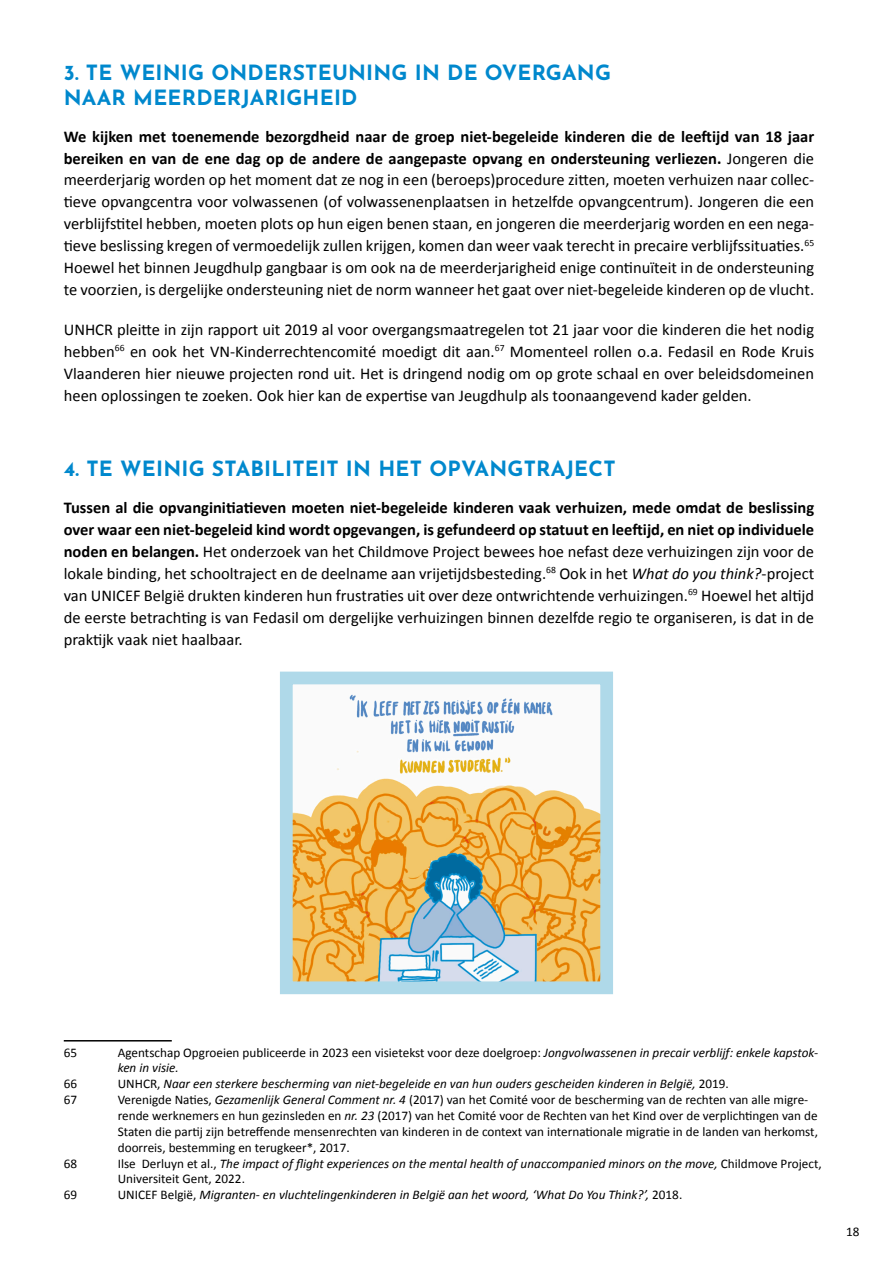
<style>
.page{position:relative;width:893px;height:1263px;background:#fff}
.page>*{position:absolute;margin:0;border:0;box-sizing:border-box;transform-origin:0 0}
.Tussenkop_2{font:700 21px/25.2px "Josefin Sans";letter-spacing:.01em;color:#0088cd}
.Paragraaf{font:16.5px/21.9px "Calibri";color:#000;text-align:justify}
.Voetnoten{font:13.2px/15.9px "Calibri";color:#000}
.Voetnoten-2{font:italic 13.2px/15.9px "Calibri";color:#000}
.s1{font-weight:700}
.s2{font-style:italic}
.s3{font-style:normal}
</style>
<div class="page">
<hr style="left:64px;top:1040px;width:108px;height:1px;background:#000">
<img style="left:294px;top:694px;width:305px;height:286px">
<div style="left:280px;top:672px;width:333px;height:322px;border:13px solid #afd9e9"></div>
<p class="Tussenkop_2" style="left:64px;top:56px;width:549px">3. TE WEINIG ONDERSTEUNING IN DE OVERGANG<br>NAAR MEERDERJARIGHEID</p>
<p class="Paragraaf" style="left:64px;top:125px;width:752px"><span class="s1">We kijken met toenemende bezorgdheid naar de groep niet-begeleide kinderen die de leeftijd van 18 jaar bereiken en van de ene dag op de andere de aangepaste opvang en ondersteuning verliezen.</span> Jongeren die meerderjarig worden op het moment dat ze nog in een (beroeps)procedure zitten, moeten verhuizen naar collec&shy;tieve opvangcentra voor volwassenen (of volwassenenplaatsen in hetzelfde opvangcentrum). Jongeren die een verblijfstitel hebben, moeten plots op hun eigen benen staan, en jongeren die meerderjarig worden en een nega&shy;tieve beslissing kregen of vermoedelijk zullen krijgen, komen dan weer vaak terecht in precaire verblijfssituaties.<sup>65<br></sup>Hoewel het binnen Jeugdhulp gangbaar is om ook na de meerderjarigheid enige continuïteit in de ondersteuning te voorzien, is dergelijke ondersteuning niet de norm wanneer het gaat over niet-begeleide kinderen op de vlucht.</p>
<p class="Paragraaf" style="left:64px;top:318px;width:752px">UNHCR pleitte in zijn rapport uit 2019 al voor overgangsmaatregelen tot 21 jaar voor die kinderen die het nodig hebben<sup>66</sup> en ook het VN-Kinderrechtencomité moedigt dit aan.<sup>67</sup> Momenteel rollen o.a. Fedasil en Rode Kruis Vlaanderen hier nieuwe projecten rond uit. Het is dringend nodig om op grote schaal en over beleidsdomeinen heen oplossingen te zoeken. Ook hier kan de expertise van Jeugdhulp als toonaangevend kader gelden.</p>
<p class="Tussenkop_2" style="left:64px;top:453px;width:553px">4. TE WEINIG STABILITEIT IN HET OPVANGTRAJECT</p>
<p class="Paragraaf" style="left:64px;top:496px;width:752px"><span class="s1">Tussen al die opvanginitiatieven moeten niet-begeleide kinderen vaak verhuizen, mede omdat de beslissing over waar een niet-begeleid kind wordt opgevangen, is gefundeerd op statuut en leeftijd, en niet op individuele noden en belangen.</span> Het onderzoek van het Childmove Project bewees hoe nefast deze verhuizingen zijn voor de lokale binding, het schooltraject en de deelname aan vrijetijdsbesteding.<sup>68</sup> Ook in het <span class="s2">What do you think?</span>-project van UNICEF België drukten kinderen hun frustraties uit over deze ontwrichtende verhuizingen.<sup>69</sup> Hoewel het altijd de eerste betrachting is van Fedasil om dergelijke verhuizingen binnen dezelfde regio te organiseren, is dat in de praktijk vaak niet haalbaar.</p>
<p class="Voetnoten" style="left:64px;top:1044px;width:15px">65</p>
<p class="Voetnoten" style="left:118px;top:1044px;width:702px">Agentschap Opgroeien publiceerde in 2023 een visietekst voor deze doelgroep: <span class="s2">Jongvolwassenen in precair verblijf: enkele kapstok&shy;ken in visie.</span></p>
<p class="Voetnoten" style="left:64px;top:1075px;width:15px">66</p>
<p class="Voetnoten-2" style="left:118px;top:1075px;width:613px"><span class="s3">UNHCR,</span> Naar een sterkere bescherming van niet-begeleide en van hun ouders gescheiden kinderen in België, <span class="s3">2019.</span></p>
<p class="Voetnoten" style="left:64px;top:1091px;width:15px">67</p>
<p class="Voetnoten" style="left:118px;top:1091px;width:702px">Verenigde Naties, <span class="s2">Gezamenlijk General Comment nr. 4</span> (2017) van het Comité voor de bescherming van de rechten van alle migre&shy;rende werknemers en hun gezinsleden en <span class="s2">nr. 23</span> (2017) van het Comité voor de Rechten van het Kind over de verplichtingen van de Staten die partij zijn betreffende mensenrechten van kinderen in de context van internationale migratie in de landen van herkomst, doorreis, bestemming en terugkeer*, 2017.</p>
<p class="Voetnoten" style="left:64px;top:1155px;width:15px">68</p>
<p class="Voetnoten-2" style="left:118px;top:1154px;width:706px"><span class="s3">Ilse Derluyn et al.,</span> The impact of flight experiences on the mental health of unaccompanied minors on the move, <span class="s3">Childmove Project,<br>Universiteit Gent, 2022.</span></p>
<p class="Voetnoten" style="left:64px;top:1186px;width:15px">69</p>
<p class="Voetnoten-2" style="left:118px;top:1186px;width:566px"><span class="s3">UNICEF België,</span> Migranten- en vluchtelingenkinderen in België aan het woord, ‘What Do You Think?’, <span class="s3">2018.</span></p>
<p class="Voetnoten" style="left:846px;top:1223px;width:15px">18</p>
</div>
